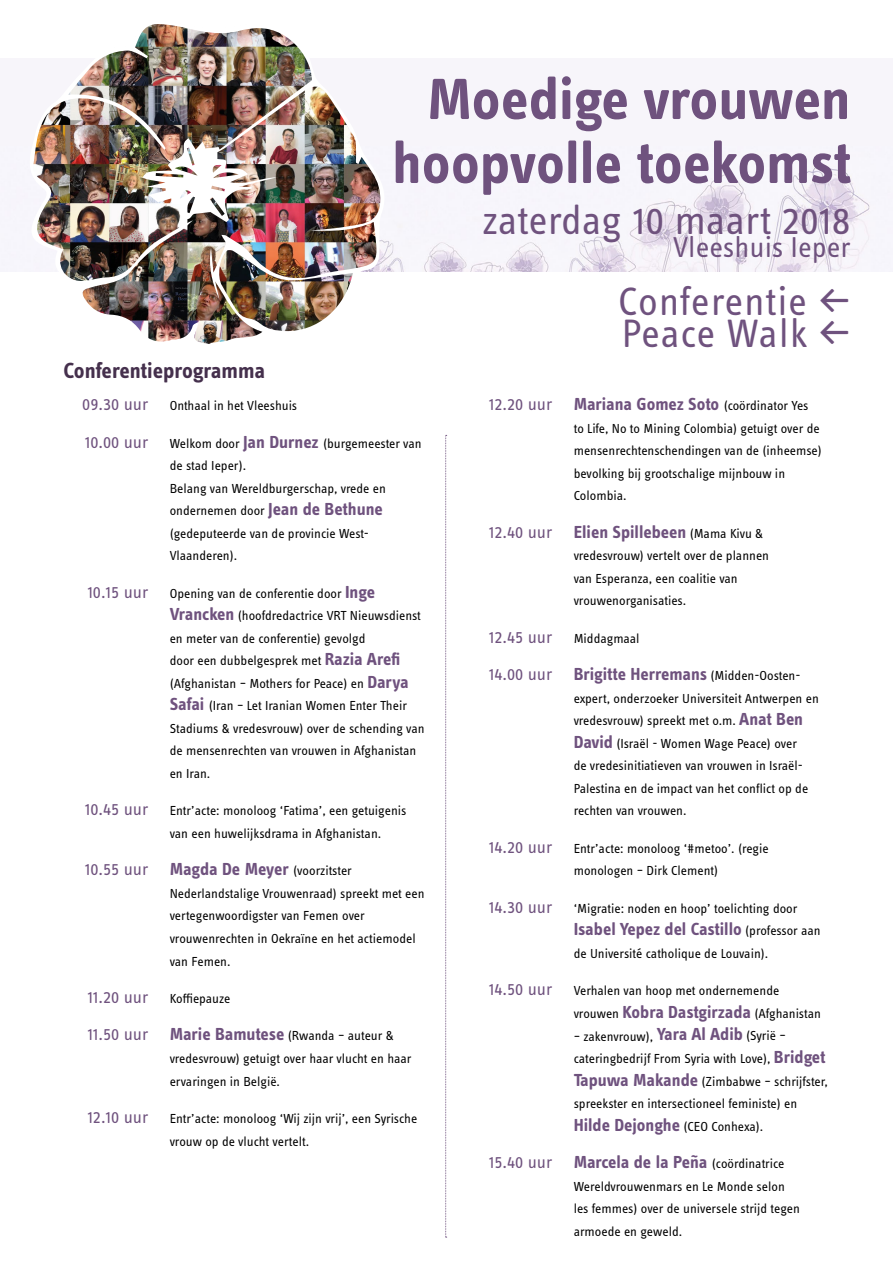
<style>
.page{position:relative;width:893px;height:1263px;background:#fff}
.page>*{position:absolute;margin:0;border:0;box-sizing:border-box;transform-origin:0 0}
.t1{font:700 60px/63.9px "Info OT Text";color:#6f527e;text-align:center}
.t2{font:41.55px "Info OT Text";color:#6f527e}
.t3{font:40.8px/32.7px "Info OT Text";letter-spacing:.015em;color:#6f527e}
.t4{font:29.7px "Info OT Text";color:#6f527e}
.t5{font:700 22.5px "Info OT Text";color:#45304d}
.t6{font:700 18px/37.5px "Info OT Text";color:#6f527e}
.t7{font:13.5px/22.5px "Info OT Text";color:#000}
.s1{font-size:18px;color:#6f527e}
.s2{font-weight:700;font-size:18px;color:#6f527e}
.s3{font-weight:400}
.s4{font-weight:400;font-size:13.5px;color:#000}
</style>
<div class="page">
<div style="left:0;top:58px;width:893px;height:213px;background:#f7f5fa"></div>
<img style="left:386px;top:166px;width:484px;height:105px">
<img style="left:29px;top:24px;width:357px;height:320px">
<svg style="left:445px;top:435px;width:2px;height:803px"></svg>
<h1 class="t1" style="left:392px;top:66px;width:460px">Moedige vrouwen hoopvolle toekomst</h1>
<h2 class="t2" style="left:482px;top:194px;width:370px">zaterdag 10 maart 2018</h2>
<h3 class="t4" style="left:673px;top:229px;width:179px">Vleeshuis Ieper</h3>
<h3 class="t5" style="left:63px;top:357px;width:203px">Conferentieprogramma</h3>
<p class="t7" style="left:82px;top:394px;width:216px"><span class="s1">09.30 uur</span> Onthaal in het Vleeshuis</p>
<p class="t7" style="left:170px;top:432px;width:254px;text-indent:-85px"><span class="s1">10.00 uur</span> Welkom door <span class="s2">Jan Durnez</span> (burgemeester van de stad Ieper).<br>Belang van Wereldburgerschap, vrede en ondernemen door <span class="s2">Jean de Bethune </span>(gedeputeerde van de provincie West-<br>Vlaanderen).</p>
<p class="t7" style="left:170px;top:582px;width:256px;text-indent:-82px"><span class="s1">10.15 uur</span> Opening van de conferentie door <span class="s2">Inge Vrancken</span> (hoofdredactrice VRT Nieuwsdienst en meter van de conferentie) gevolgd<br>door een dubbelgesprek met <span class="s2">Razia Arefi </span>(Afghanistan – Mothers for Peace) en <span class="s2">Darya Safai</span> (Iran – Let Iranian Women Enter Their Stadiums &amp; vredesvrouw) over de schending van de mensenrechten van vrouwen in Afghanistan en Iran.</p>
<p class="t7" style="left:170px;top:799px;width:238px;text-indent:-85px"><span class="s1">10.45 uur</span> Entr’acte: monoloog ‘Fatima’, een getuigenis van een huwelijksdrama in Afghanistan.</p>
<h3 class="t6" style="left:85px;top:850px;width:269px"><span class="s3">10.55 uur</span> Magda De Meyer <span class="s4">(voorzitster</span></h3>
<p class="t7" style="left:170px;top:882px;width:256px">Nederlandstalige Vrouwenraad) spreekt met een vertegenwoordigster van Femen over vrouwenrechten in Oekraïne en het actiemodel van Femen.</p>
<p class="t7" style="left:87px;top:987px;width:144px"><span class="s1">11.20 uur</span> Koffiepauze</p>
<p class="t7" style="left:170px;top:1024px;width:243px;text-indent:-82px"><span class="s1">11.50 uur</span> <span class="s2">Marie Bamutese</span> (Rwanda – auteur &amp; vredesvrouw) getuigt over haar vlucht en haar ervaringen in België.</p>
<p class="t7" style="left:170px;top:1107px;width:249px;text-indent:-82px"><span class="s1">12.10 uur</span> Entr’acte: monoloog ‘Wij zijn vrij’, een Syrische vrouw op de vlucht vertelt.</p>
<h3 class="t3" style="left:618px;top:284px;width:234px">Conferentie ←<br>Peace Walk ←</h3>
<h3 class="t6" style="left:489px;top:385px;width:321px"><span class="s3">12.20 uur</span> Mariana Gomez Soto <span class="s4">(coördinator Yes</span></h3>
<p class="t7" style="left:574px;top:417px;width:250px">to Life, No to Mining Colombia) getuigt over de mensenrechtenschendingen van de (inheemse) bevolking bij grootschalige mijnbouw in Colombia.</p>
<h3 class="t6" style="left:489px;top:513px;width:276px"><span class="s3">12.40 uur</span> Elien Spillebeen <span class="s4">(Mama Kivu &amp;</span></h3>
<p class="t7" style="left:574px;top:544px;width:197px">vredesvrouw) vertelt over de plannen van Esperanza, een coalitie van vrouwenorganisaties.</p>
<p class="t7" style="left:489px;top:627px;width:152px"><span class="s1">12.45 uur</span> Middagmaal</p>
<h3 class="t6" style="left:489px;top:655px;width:313px"><span class="s3">14.00 uur</span> Brigitte Herremans <span class="s4">(Midden-Oosten-</span></h3>
<p class="t7" style="left:574px;top:687px;width:247px">expert, onderzoeker Universiteit Antwerpen en vredesvrouw) spreekt met o.m. <span class="s2">Anat Ben David</span> (Israël - Women Wage Peace) over<br>de vredesinitiatieven van vrouwen in Israël-Palestina en de impact van het conflict op de rechten van vrouwen.</p>
<p class="t7" style="left:574px;top:837px;width:197px;text-indent:-85px"><span class="s1">14.20 uur</span> Entr’acte: monoloog ‘#metoo’. (regie monologen – Dirk Clement)</p>
<p class="t7" style="left:489px;top:897px;width:310px"><span class="s1">14.30 uur</span> ‘Migratie: noden en hoop’ toelichting door</p>
<h3 class="t6" style="left:574px;top:910px;width:249px">Isabel Yepez del Castillo <span class="s4">(professor aan</span></h3>
<p class="t7" style="left:574px;top:942px;width:196px">de Université catholique de Louvain).</p>
<p class="t7" style="left:574px;top:979px;width:249px;text-indent:-85px"><span class="s1">14.50 uur</span> Verhalen van hoop met ondernemende vrouwen <span class="s2">Kobra Dastgirzada</span> (Afghanistan</p>
<p class="t7" style="left:574px;top:1024px;width:256px">– zakenvrouw), <span class="s2">Yara Al Adib</span> (Syrië – cateringbedrijf From Syria with Love), <span class="s2">Bridget Tapuwa Makande</span> (Zimbabwe – schrijfster, spreekster en intersectioneel feministe) en</p>
<h3 class="t6" style="left:489px;top:1105px;width:297px;text-indent:85px">Hilde Dejonghe <span class="s4">(CEO Conhexa).<br></span><span class="s3">15.40 uur</span> Marcela de la Peña <span class="s4">(coördinatrice</span></h3>
<p class="t7" style="left:574px;top:1174px;width:228px">Wereldvrouwenmars en Le Monde selon les femmes) over de universele strijd tegen armoede en geweld.</p>
</div>
